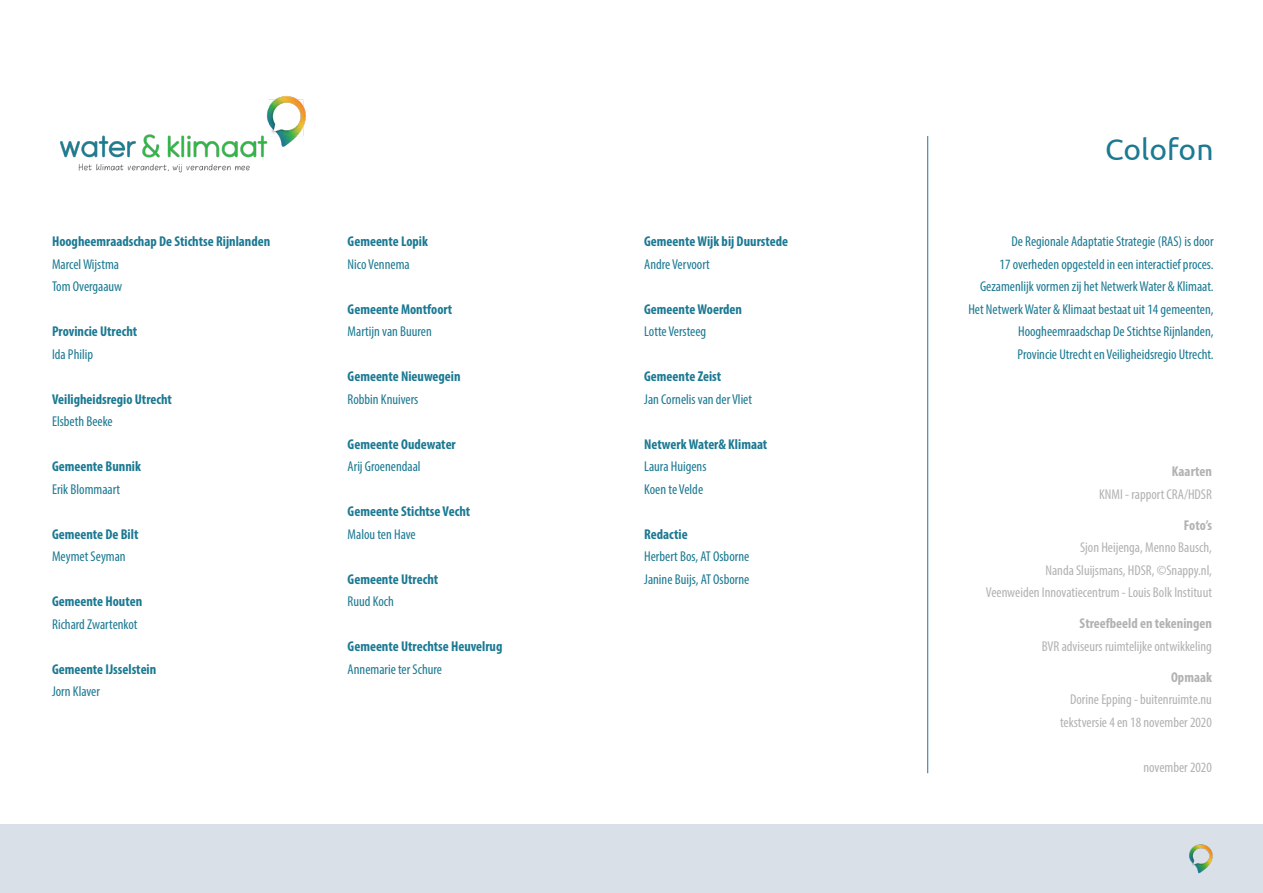
<style>
.page{position:relative;width:1263px;height:893px;background:#fff}
.page>*{position:absolute;margin:0;border:0;box-sizing:border-box;transform-origin:0 0}
.t1{font:30px "Ubuntu";color:#1b7992}
.t2{font:condensed 14.25px/22.5px "Myriad Pro";color:#1b7992}
.t3{font:700 condensed 14.25px "Myriad Pro";color:#1b7992}
.t4{font:condensed 14.25px/22.5px "Myriad Pro";color:#b3b2b2;text-align:right}
.t5{font:700 condensed 14.25px "Myriad Pro";color:#b3b2b2}
</style>
<div class="page">
<hr style="left:927px;top:136px;width:1px;height:637px;background:#1b7992">
<img style="left:60px;top:96px;width:246px;height:77px">
<div style="left:0;top:825px;width:1263px;height:68px;background:#dae0e7"></div>
<img style="left:1189px;top:844px;width:24px;height:30px">
<p class="t3" style="left:52px;top:233px;width:220px">Hoogheemraadschap De Stichtse Rijnlanden</p>
<p class="t2" style="left:52px;top:253px;width:72px">Marcel Wijstma<br>Tom Overgaauw</p>
<p class="t3" style="left:52px;top:323px;width:87px">Provincie Utrecht</p>
<p class="t2" style="left:52px;top:343px;width:42px">Ida Philip</p>
<p class="t3" style="left:52px;top:390px;width:121px">Veiligheidsregio Utrecht</p>
<p class="t2" style="left:52px;top:410px;width:62px">Elsbeth Beeke</p>
<p class="t3" style="left:52px;top:458px;width:90px">Gemeente Bunnik</p>
<p class="t2" style="left:52px;top:478px;width:70px">Erik Blommaart</p>
<p class="t3" style="left:52px;top:525px;width:88px">Gemeente De Bilt</p>
<p class="t2" style="left:52px;top:545px;width:75px">Meymet Seyman</p>
<p class="t3" style="left:52px;top:593px;width:92px">Gemeente Houten</p>
<p class="t2" style="left:52px;top:613px;width:87px">Richard Zwartenkot</p>
<p class="t3" style="left:52px;top:660px;width:106px">Gemeente IJsselstein</p>
<p class="t2" style="left:52px;top:680px;width:49px">Jorn Klaver</p>
<p class="t3" style="left:348px;top:233px;width:82px">Gemeente Lopik</p>
<p class="t2" style="left:348px;top:253px;width:64px">Nico Vennema</p>
<p class="t3" style="left:348px;top:300px;width:106px">Gemeente Montfoort</p>
<p class="t2" style="left:348px;top:320px;width:86px">Martijn van Buuren</p>
<p class="t3" style="left:348px;top:368px;width:114px">Gemeente Nieuwegein</p>
<p class="t2" style="left:348px;top:388px;width:72px">Robbin Knuivers</p>
<p class="t3" style="left:348px;top:435px;width:110px">Gemeente Oudewater</p>
<p class="t2" style="left:348px;top:455px;width:74px">Arij Groenendaal</p>
<p class="t3" style="left:348px;top:503px;width:124px">Gemeente Stichtse Vecht</p>
<p class="t2" style="left:348px;top:523px;width:70px">Malou ten Have</p>
<p class="t3" style="left:348px;top:570px;width:92px">Gemeente Utrecht</p>
<p class="t2" style="left:348px;top:590px;width:48px">Ruud Koch</p>
<p class="t3" style="left:348px;top:638px;width:156px">Gemeente Utrechtse Heuvelrug</p>
<p class="t2" style="left:348px;top:658px;width:96px">Annemarie ter Schure</p>
<p class="t3" style="left:644px;top:233px;width:145px">Gemeente Wijk bij Duurstede</p>
<p class="t2" style="left:644px;top:253px;width:67px">Andre Vervoort</p>
<p class="t3" style="left:644px;top:300px;width:99px">Gemeente Woerden</p>
<p class="t2" style="left:644px;top:320px;width:64px">Lotte Versteeg</p>
<p class="t3" style="left:644px;top:368px;width:79px">Gemeente Zeist</p>
<p class="t2" style="left:644px;top:388px;width:109px">Jan Cornelis van der Vliet</p>
<p class="t3" style="left:644px;top:435px;width:125px">Netwerk Water&amp; Klimaat</p>
<p class="t2" style="left:644px;top:455px;width:64px">Laura Huigens<br>Koen te Velde</p>
<p class="t3" style="left:644px;top:525px;width:45px">Redactie</p>
<p class="t2" style="left:644px;top:545px;width:107px">Herbert Bos, AT Osborne<br>Janine Buijs, AT Osborne</p>
<h1 class="t1" style="left:1105px;top:131px;width:110px">Colofon</h1>
<p class="t2" style="left:968px;top:230px;width:247px;text-align:right">De Regionale Adaptatie Strategie (RAS) is door<br>17 overheden opgesteld in een interactief proces.<br>Gezamenlijk vormen zij het Netwerk Water &amp; Klimaat.<br>Het Netwerk Water &amp; Klimaat bestaat uit 14 gemeenten, Hoogheemraadschap De Stichtse Rijnlanden,<br>Provincie Utrecht en Veiligheidsregio Utrecht.</p>
<p class="t5" style="left:1172px;top:462px;width:42px">Kaarten</p>
<p class="t4" style="left:1099px;top:482px;width:114px">KNMI - rapport CRA/HDSR</p>
<p class="t5" style="left:1184px;top:516px;width:30px">Foto’s</p>
<p class="t4" style="left:986px;top:536px;width:228px">Sjon Heijenga, Menno Bausch,<br>Nanda Sluijsmans, HDSR, ©Snappy.nl,<br>Veenweiden Innovatiecentrum - Louis Bolk Instituut</p>
<p class="t5" style="left:1080px;top:614px;width:134px">Streefbeeld en tekeningen</p>
<p class="t4" style="left:1042px;top:634px;width:172px">BVR adviseurs ruimtelijke ontwikkeling</p>
<p class="t5" style="left:1171px;top:668px;width:42px">Opmaak</p>
<p class="t4" style="left:1060px;top:688px;width:153px">Dorine Epping - buitenruimte.nu tekstversie 4 en 18 november 2020</p>
<p class="t4" style="left:1143px;top:755px;width:70px">november 2020</p>
</div>
